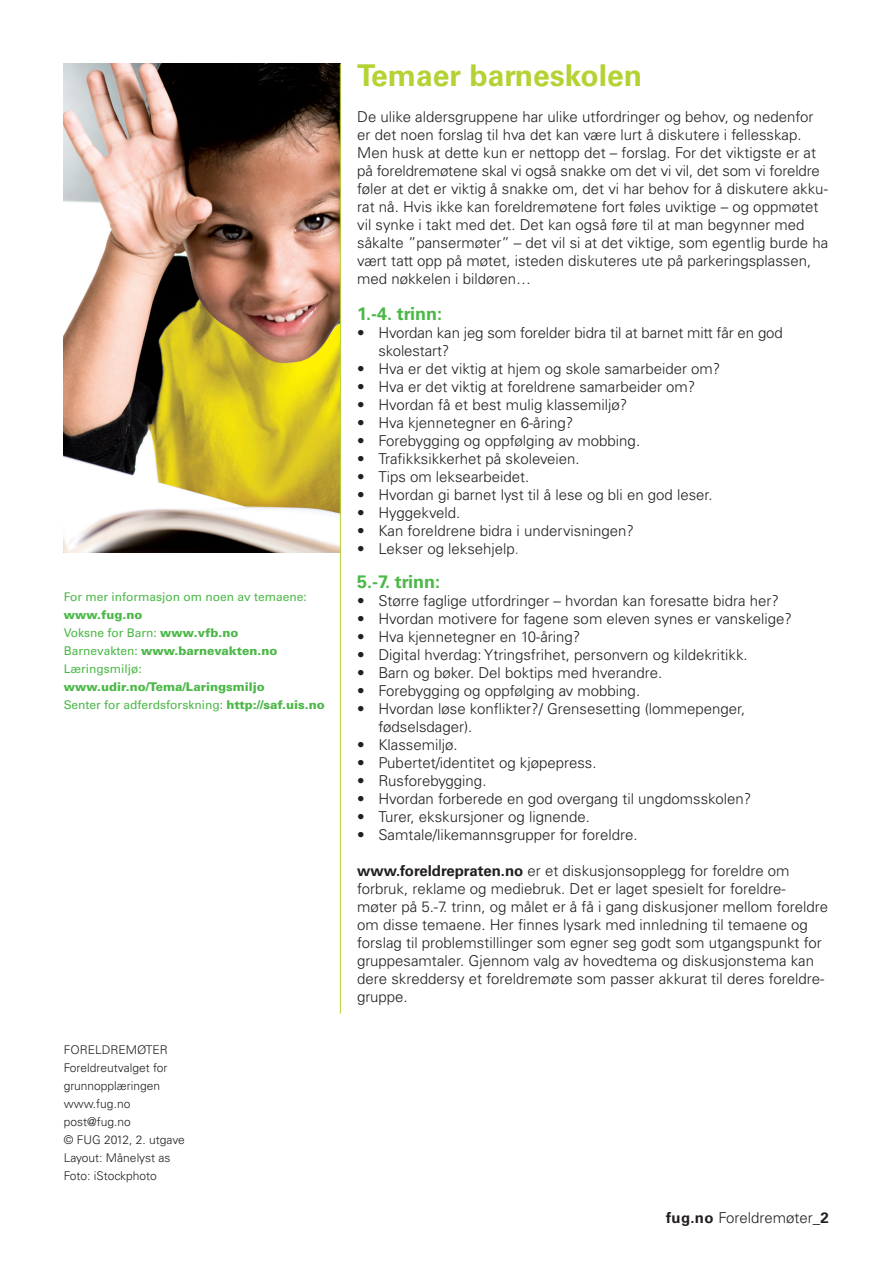
<style>
.page{position:relative;width:893px;height:1263px;background:#fff}
.page>*{position:absolute;margin:0;border:0;box-sizing:border-box;transform-origin:0 0}
.t1{font:700 30px "Univers LT Std";color:#b3d234}
.t2{font:700 18px "Univers LT Std";color:#4cb848}
.t3{font:300 15px/18px "Univers LT Std";color:#231f20}
.t4{font:12px/18px "Univers LT Std";color:#4cb848}
.Brødtekst{font:300 12px "Univers LT Std";color:#231f20}
.t5{font:900 12px "Univers LT Std";color:#4cb848}
.s1{font-weight:900}
.s2{font-weight:400}
.s3{font-family:"Sansa"}
.s4{font-weight:700}
</style>
<div class="page">
<img style="left:64px;top:63px;width:276px;height:489px">
<hr style="left:340px;top:64px;width:1px;height:950px;background:#b3d234">
<p class="t4" style="left:64px;top:588px;width:245px">For mer informasjon om noen av temaene: <span class="s1">www.fug.no</span></p>
<p class="t4" style="left:64px;top:624px;width:176px">Voksne for Barn: <span class="s1">www.vfb.no</span></p>
<p class="t5" style="left:64px;top:643px;width:215px"><span class="s2">Barnevakten:</span> www.barnevakten.no</p>
<p class="t4" style="left:64px;top:660px;width:80px">Læringsmiljø:</p>
<p class="t5" style="left:64px;top:679px;width:203px">www.udir.no/Tema/Laringsmiljo</p>
<p class="t4" style="left:64px;top:696px;width:263px">Senter for adferdsforskning: <span class="s1">http://saf.uis.no</span></p>
<p class="Brødtekst" style="left:64px;top:1042px;width:106px">FORELDREMØTER</p>
<p class="Brødtekst" style="left:64px;top:1060px;width:105px">Foreldreutvalget for</p>
<p class="Brødtekst" style="left:64px;top:1078px;width:98px">grunnopplæringen</p>
<p class="Brødtekst" style="left:64px;top:1096px;width:68px">www.fug.no</p>
<p class="Brødtekst" style="left:64px;top:1114px;width:69px">post@fug.no</p>
<p class="Brødtekst" style="left:64px;top:1132px;width:123px">© FUG 2012, 2. utgave</p>
<p class="Brødtekst" style="left:64px;top:1150px;width:108px">Layout: Månelyst as</p>
<p class="Brødtekst" style="left:64px;top:1168px;width:94px">Foto: iStockphoto</p>
<p class="t1" style="left:357px;top:57px;width:286px">Temaer barneskolen</p>
<p class="t3" style="left:357px;top:107px;width:472px">De ulike aldersgruppene har ulike utfordringer og behov, og nedenfor er det noen forslag til hva det kan være lurt å diskutere i fellesskap.<br>Men husk at dette kun er nettopp det – forslag. For det viktigste er at på foreldremøtene skal vi også snakke om det vi vil, det som vi foreldre føler at det er viktig å snakke om, det vi har behov for å diskutere akku&shy;rat nå. Hvis ikke kan foreldremøtene fort føles uviktige – og oppmøtet vil synke i takt med det. Det kan også føre til at man begynner med såkalte ”pansermøter” – det vil si at det viktige, som egentlig burde ha vært tatt opp på møtet, isteden diskuteres ute på parkeringsplassen, med nøkkelen i bildøren…</p>
<p class="t2" style="left:357px;top:303px;width:86px">1.-4. trinn:</p>
<p class="t3" style="left:357px;top:323px;width:427px">• Hvordan kan jeg som forelder bidra til at barnet mitt får en god</p>
<p class="t3" style="left:378px;top:341px;width:72px">skolestart?</p>
<p class="t3" style="left:357px;top:359px;width:365px">• Hva er det viktig at hjem og skole samarbeider om?</p>
<p class="t3" style="left:357px;top:377px;width:340px">• Hva er det viktig at foreldrene samarbeider om?</p>
<p class="t3" style="left:357px;top:395px;width:272px">• Hvordan få et best mulig klassemiljø?</p>
<p class="t3" style="left:357px;top:413px;width:218px">• Hva kjennetegner en 6-åring?</p>
<p class="t3" style="left:357px;top:431px;width:285px">• Forebygging og oppfølging av mobbing.</p>
<p class="t3" style="left:357px;top:449px;width:224px">• Trafikksikkerhet på skoleveien.</p>
<p class="t3" style="left:357px;top:467px;width:174px">• Tips om leksearbeidet.</p>
<p class="t3" style="left:357px;top:485px;width:357px">• Hvordan gi barnet lyst til å lese og bli en god leser.</p>
<p class="t3" style="left:357px;top:503px;width:105px">• Hyggekveld.</p>
<p class="t3" style="left:357px;top:521px;width:278px">• Kan foreldrene bidra i undervisningen?</p>
<p class="t3" style="left:357px;top:539px;width:163px">• Lekser og leksehjelp<span class="s3">.</span></p>
<p class="t2" style="left:357px;top:571px;width:84px">5.-7. trinn:</p>
<p class="t3" style="left:357px;top:592px;width:423px">• Større faglige utfordringer – hvordan kan foresatte bidra her?</p>
<p class="t3" style="left:357px;top:610px;width:436px">• Hvordan motivere for fagene som eleven synes er vanskelige?</p>
<p class="t3" style="left:357px;top:628px;width:225px">• Hva kjennetegner en 10-åring?</p>
<p class="t3" style="left:357px;top:646px;width:392px">• Digital hverdag: Ytringsfrihet, personvern og kildekritikk.</p>
<p class="t3" style="left:357px;top:664px;width:307px">• Barn og bøker. Del boktips med hverandre.</p>
<p class="t3" style="left:357px;top:682px;width:285px">• Forebygging og oppfølging av mobbing.</p>
<p class="t3" style="left:357px;top:700px;width:390px">• Hvordan løse konflikter?/ Grensesetting (lommepenger,</p>
<p class="t3" style="left:378px;top:718px;width:95px">fødselsdager).</p>
<p class="t3" style="left:357px;top:736px;width:102px">• Klassemiljø.</p>
<p class="t3" style="left:357px;top:754px;width:241px">• Pubertet/identitet og kjøpepress.</p>
<p class="t3" style="left:357px;top:772px;width:131px">• Rusforebygging.</p>
<p class="t3" style="left:357px;top:790px;width:396px">• Hvordan forberede en god overgang til ungdomsskolen?</p>
<p class="t3" style="left:357px;top:808px;width:234px">• Turer, ekskursjoner og lignende.</p>
<p class="t3" style="left:357px;top:826px;width:282px">• Samtale/likemannsgrupper for foreldre.</p>
<p class="t3" style="left:357px;top:862px;width:434px"><span class="s4">www.foreldrepraten.no</span> er et diskusjonsopplegg for foreldre om forbruk, reklame og mediebruk. Det er laget spesielt for foreldre-</p>
<p class="t3" style="left:357px;top:898px;width:472px">møter på 5.-7. trinn, og målet er å få i gang diskusjoner mellom foreldre om disse temaene. Her finnes lysark med innledning til temaene og forslag til problemstillinger som egner seg godt som utgangspunkt for gruppesamtaler. Gjennom valg av hovedtema og diskusjonstema kan dere skreddersy et foreldremøte som passer akkurat til deres foreldre&shy;gruppe.</p>
<p class="t3" style="left:666px;top:1208px;width:164px"><span class="s4">fug.no</span> Foreldremøter_<span class="s4">2</span></p>
</div>
